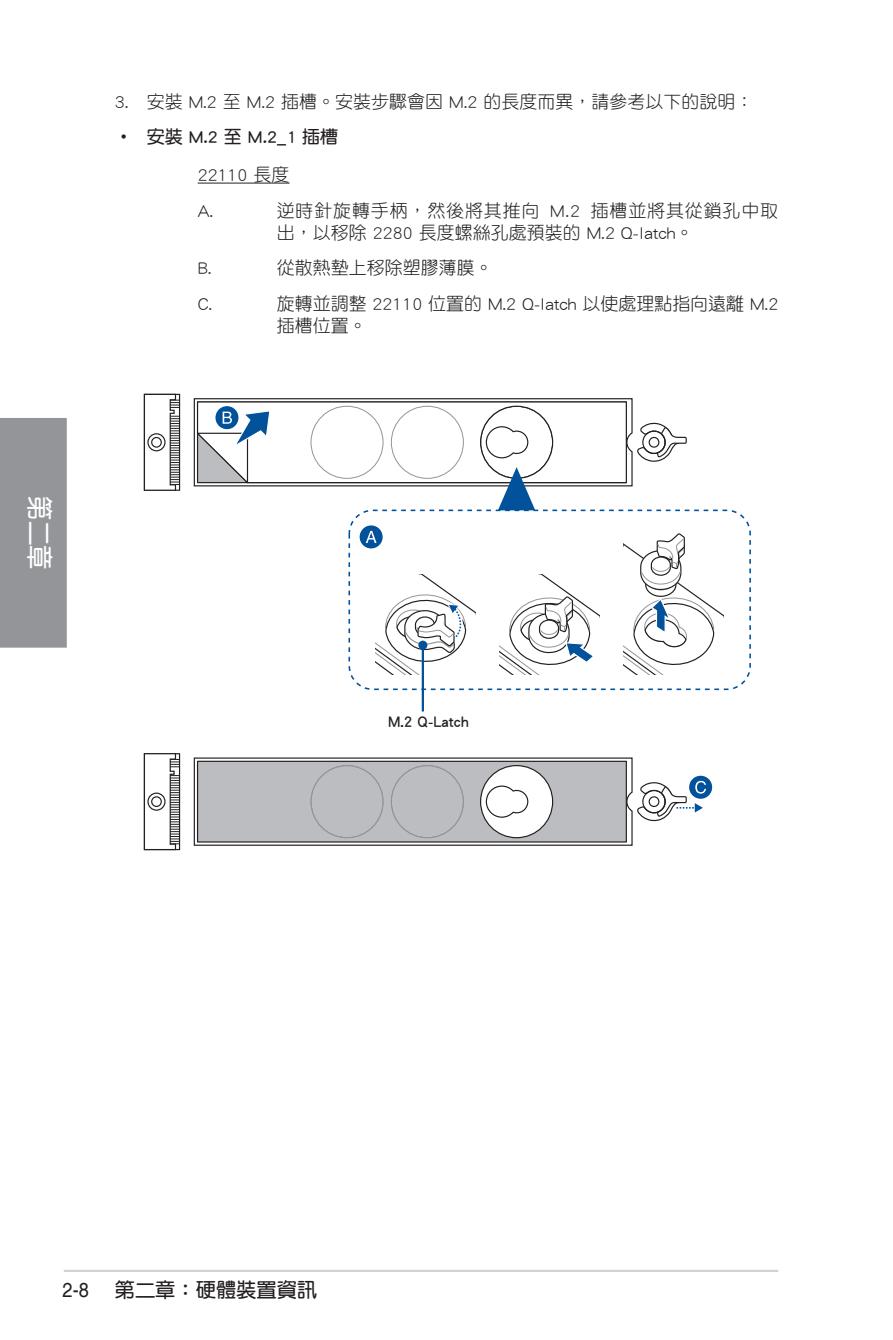
<style>
.page{position:relative;width:893px;height:1340px;background:#fff}
.page>*{position:absolute;margin:0;border:0;box-sizing:border-box;transform-origin:0 0}
.t1{font:27px "DF Yuan Std W7";color:#fff;scale:.9 1}
.t2{font:20.25px "DF Yuan Std W7";color:#231f20}
.t3{font:20.25px "Helvetica";color:#231f20;scale:.9 1}
.t4{font:18px/35.3px "DF Yuan Std W3";color:#231f20}
.t5{font:18px/22.5px "DF Yuan Std W3";letter-spacing:.045em;color:#231f20}
.t6{font:18px "DF Yuan Std W7";color:#231f20}
.t7{font:15.75px "DF Hei Std W7";color:#231f20}
</style>
<div class="page">
<div style="left:0;top:418px;width:67px;height:229px;background:#939598"></div>
<hr style="left:64px;top:1269px;width:714px;height:2px;background:#d1d2d4">
<hr style="left:198px;top:183px;width:92px;height:1px;background:#231f20">
<div style="left:144px;top:394px;width:36px;height:97px;border:1px solid #231f20"></div>
<hr style="left:144px;top:423px;width:36px;height:1px;background:#231f20">
<hr style="left:144px;top:421px;width:36px;height:1px;background:#231f20">
<hr style="left:144px;top:418px;width:36px;height:1px;background:#231f20">
<hr style="left:144px;top:416px;width:36px;height:1px;background:#231f20">
<hr style="left:144px;top:433px;width:36px;height:1px;background:#231f20">
<hr style="left:144px;top:430px;width:36px;height:1px;background:#231f20">
<hr style="left:144px;top:428px;width:36px;height:1px;background:#231f20">
<hr style="left:144px;top:425px;width:36px;height:1px;background:#231f20">
<hr style="left:144px;top:442px;width:36px;height:1px;background:#231f20">
<hr style="left:144px;top:440px;width:36px;height:1px;background:#231f20">
<hr style="left:144px;top:438px;width:36px;height:1px;background:#231f20">
<hr style="left:144px;top:435px;width:36px;height:1px;background:#231f20">
<hr style="left:144px;top:452px;width:36px;height:1px;background:#231f20">
<hr style="left:144px;top:450px;width:36px;height:1px;background:#231f20">
<hr style="left:144px;top:447px;width:36px;height:1px;background:#231f20">
<hr style="left:144px;top:445px;width:36px;height:1px;background:#231f20">
<hr style="left:144px;top:462px;width:36px;height:1px;background:#231f20">
<hr style="left:144px;top:459px;width:36px;height:1px;background:#231f20">
<hr style="left:144px;top:457px;width:36px;height:1px;background:#231f20">
<hr style="left:144px;top:455px;width:36px;height:1px;background:#231f20">
<hr style="left:144px;top:472px;width:36px;height:1px;background:#231f20">
<hr style="left:144px;top:469px;width:36px;height:1px;background:#231f20">
<hr style="left:144px;top:467px;width:36px;height:1px;background:#231f20">
<hr style="left:144px;top:464px;width:36px;height:1px;background:#231f20">
<hr style="left:144px;top:474px;width:36px;height:1px;background:#231f20">
<hr style="left:144px;top:484px;width:36px;height:1px;background:#231f20">
<hr style="left:144px;top:481px;width:36px;height:1px;background:#231f20">
<hr style="left:144px;top:479px;width:36px;height:1px;background:#231f20">
<hr style="left:144px;top:477px;width:36px;height:1px;background:#231f20">
<hr style="left:144px;top:407px;width:36px;height:1px;background:#231f20">
<hr style="left:144px;top:404px;width:36px;height:1px;background:#231f20">
<hr style="left:144px;top:402px;width:36px;height:1px;background:#231f20">
<hr style="left:144px;top:400px;width:36px;height:1px;background:#231f20">
<svg style="left:143px;top:393px;width:34px;height:98px"></svg>
<div style="left:147px;top:433px;width:19px;height:18px;border:1px solid #231f20;border-radius:50%"></div>
<div style="left:151px;top:437px;width:11px;height:10px;border:1px solid #231f20;border-radius:50%"></div>
<div style="left:348px;top:509px;width:403px;height:181px;border:2px dashed #01529a;border-radius:23px"></div>
<svg style="left:500px;top:574px;width:100px;height:100px"></svg>
<svg style="left:624px;top:533px;width:100px;height:141px"></svg>
<svg style="left:376px;top:574px;width:100px;height:100px"></svg>
<div style="left:360px;top:525px;width:23px;height:23px;background:#01529a;border-radius:50%"></div>
<svg style="left:366px;top:531px;width:11px;height:12px"></svg>
<svg style="left:193px;top:398px;width:494px;height:112px"></svg>
<hr style="left:422px;top:645px;width:2px;height:66px;background:#01529a">
<div style="left:418px;top:640px;width:9px;height:9px;background:#01529a;border-radius:50%"></div>
<div style="left:144px;top:753px;width:36px;height:97px;border:1px solid #231f20"></div>
<hr style="left:144px;top:782px;width:36px;height:1px;background:#231f20">
<hr style="left:144px;top:780px;width:36px;height:1px;background:#231f20">
<hr style="left:144px;top:777px;width:36px;height:1px;background:#231f20">
<hr style="left:144px;top:775px;width:36px;height:1px;background:#231f20">
<hr style="left:144px;top:792px;width:36px;height:1px;background:#231f20">
<hr style="left:144px;top:789px;width:36px;height:1px;background:#231f20">
<hr style="left:144px;top:787px;width:36px;height:1px;background:#231f20">
<hr style="left:144px;top:785px;width:36px;height:1px;background:#231f20">
<hr style="left:144px;top:802px;width:36px;height:1px;background:#231f20">
<hr style="left:144px;top:799px;width:36px;height:1px;background:#231f20">
<hr style="left:144px;top:797px;width:36px;height:1px;background:#231f20">
<hr style="left:144px;top:794px;width:36px;height:1px;background:#231f20">
<hr style="left:144px;top:811px;width:36px;height:1px;background:#231f20">
<hr style="left:144px;top:809px;width:36px;height:1px;background:#231f20">
<hr style="left:144px;top:806px;width:36px;height:1px;background:#231f20">
<hr style="left:144px;top:804px;width:36px;height:1px;background:#231f20">
<hr style="left:144px;top:821px;width:36px;height:1px;background:#231f20">
<hr style="left:144px;top:819px;width:36px;height:1px;background:#231f20">
<hr style="left:144px;top:816px;width:36px;height:1px;background:#231f20">
<hr style="left:144px;top:814px;width:36px;height:1px;background:#231f20">
<hr style="left:144px;top:831px;width:36px;height:1px;background:#231f20">
<hr style="left:144px;top:828px;width:36px;height:1px;background:#231f20">
<hr style="left:144px;top:826px;width:36px;height:1px;background:#231f20">
<hr style="left:144px;top:824px;width:36px;height:1px;background:#231f20">
<hr style="left:144px;top:833px;width:36px;height:1px;background:#231f20">
<hr style="left:144px;top:843px;width:36px;height:1px;background:#231f20">
<hr style="left:144px;top:841px;width:36px;height:1px;background:#231f20">
<hr style="left:144px;top:838px;width:36px;height:1px;background:#231f20">
<hr style="left:144px;top:836px;width:36px;height:1px;background:#231f20">
<hr style="left:144px;top:766px;width:36px;height:1px;background:#231f20">
<hr style="left:144px;top:764px;width:36px;height:1px;background:#231f20">
<hr style="left:144px;top:761px;width:36px;height:1px;background:#231f20">
<hr style="left:144px;top:759px;width:36px;height:1px;background:#231f20">
<svg style="left:143px;top:753px;width:34px;height:97px"></svg>
<div style="left:147px;top:792px;width:19px;height:18px;border:1px solid #231f20;border-radius:50%"></div>
<div style="left:151px;top:796px;width:11px;height:11px;border:1px solid #231f20;border-radius:50%"></div>
<div style="left:689px;top:775px;width:23px;height:23px;background:#01529a;border-radius:50%"></div>
<svg style="left:193px;top:757px;width:513px;height:89px"></svg>
<p class="t4" style="left:115px;top:83px;width:640px">3. 安裝 M.2 至 M.2 插槽。安裝步驟會因 M.2 的長度而異，請參考以下的說明：</p>
<p class="t6" style="left:115px;top:127px;width:225px">• 安裝 M.2 至 M.2_1 插槽</p>
<p class="t4" style="left:198px;top:157px;width:93px">22110 長度<br>A.</p>
<p class="t5" style="left:277px;top:198px;width:503px">逆時針旋轉手柄，然後將其推向 M.2 插槽並將其從鎖孔中取出，以移除 2280 長度螺絲孔處預裝的 M.2 Q-latch。</p>
<p class="t4" style="left:198px;top:250px;width:15px">B.</p>
<p class="t4" style="left:277px;top:250px;width:217px">從散熱墊上移除塑膠薄膜。</p>
<p class="t4" style="left:198px;top:285px;width:16px">C.</p>
<p class="t4" style="left:277px;top:291px;width:503px;line-height:22.5px">旋轉並調整 22110 位置的 M.2 Q-latch 以使處理點指向遠離 M.2插槽位置。</p>
<h1 class="t1" style="left:55px;top:496px;width:82px;rotate:90deg">第二章</h1>
<p class="t7" style="left:388px;top:712px;width:82px">M.2 Q-Latch</p>
<p class="t3" style="left:63px;top:1277px;width:31px">2-8</p>
<p class="t2" style="left:115px;top:1278px;width:204px">第二章：硬體裝置資訊</p>
</div>
